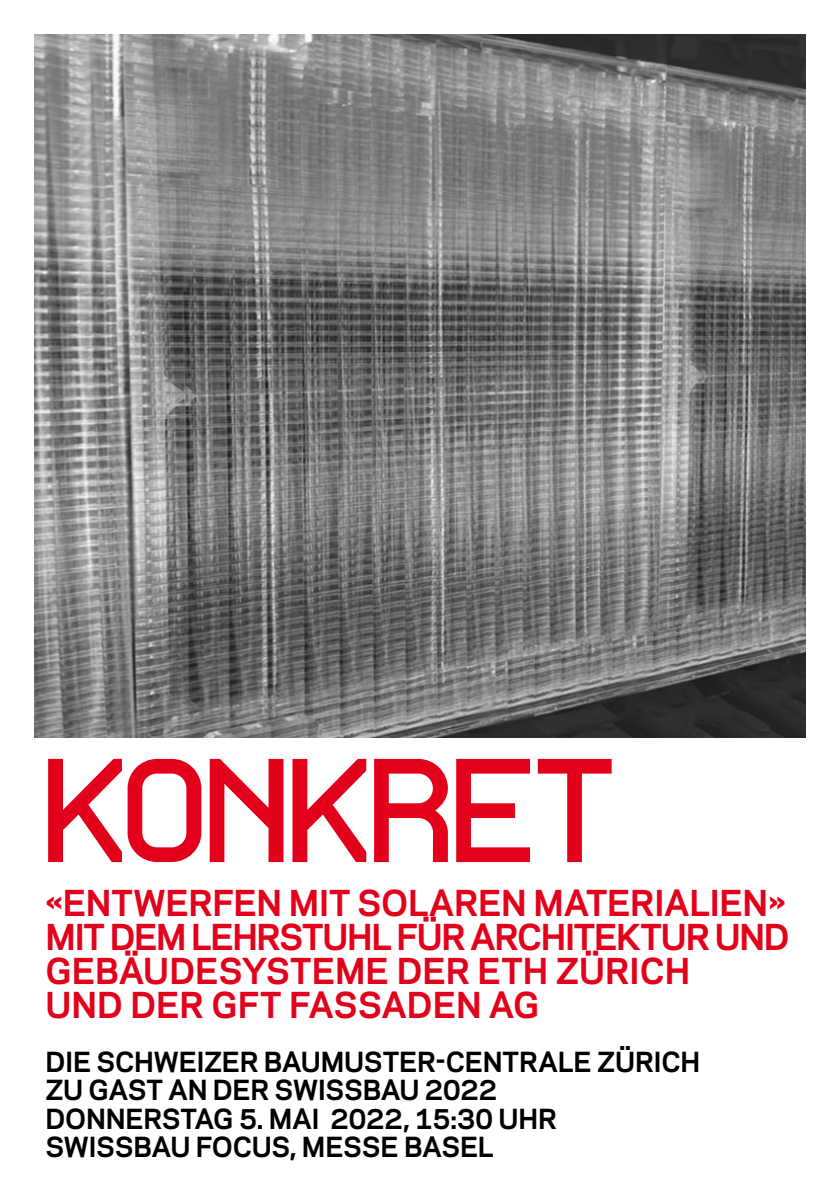
<style>
.page{position:relative;width:840px;height:1191px;background:#fff}
.page>*{position:absolute;margin:0;border:0;box-sizing:border-box;transform-origin:0 0}
.t1{font:144px "Auto Scape";letter-spacing:-.08em;color:#e2001a}
.t2{font:700 33.6px/34px "Galaxie Polaris";letter-spacing:-.015em;color:#e2001a}
.t3{font:700 26px/28.4px "Galaxie Polaris";letter-spacing:-.01em;color:#000}
</style>
<div class="page">
<img style="left:34px;top:34px;width:771px;height:703px">
<h1 class="t1" style="left:45px;top:727px;width:584px">KONKRET</h1>
<p class="t2" style="left:45px;top:884px;width:745px">«ENTWERFEN MIT SOLAREN MATERIALIEN»<br>MIT DEM LEHRSTUHL FÜR ARCHITEKTUR UND<br>GEBÄUDESYSTEME DER ETH ZÜRICH<br>UND DER GFT FASSADEN AG</p>
<p class="t3" style="left:45px;top:1046px;width:656px">DIE SCHWEIZER BAUMUSTER-CENTRALE ZÜRICH<br>ZU GAST AN DER SWISSBAU 2022<br>DONNERSTAG 5. MAI 2022, 15:30 UHR<br>SWISSBAU FOCUS, MESSE BASEL</p>
</div>
